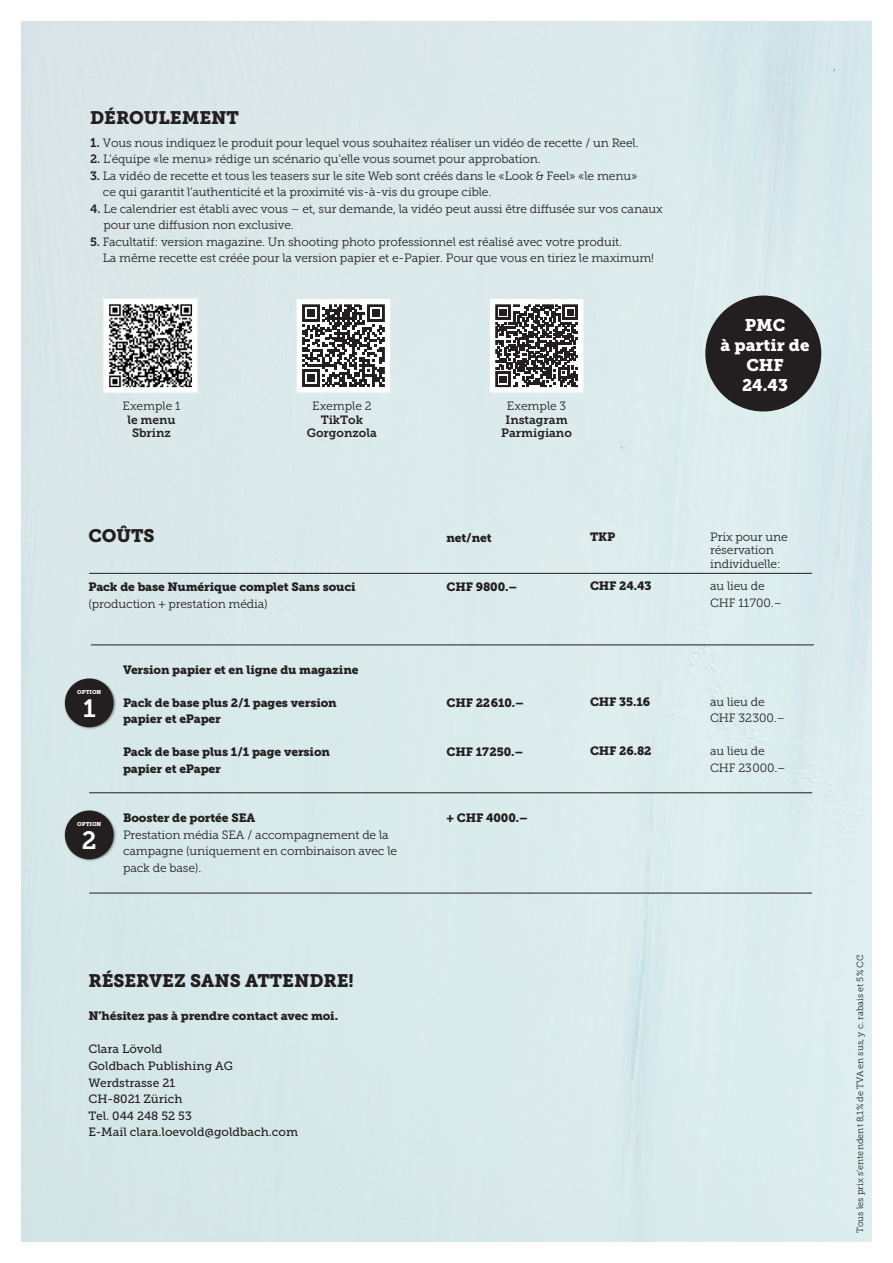
<style>
.page{position:relative;width:893px;height:1263px;background:#fff}
.page>*{position:absolute;margin:0;border:0;box-sizing:border-box;transform-origin:0 0}
.t1{font:24.9px "Museo Slab 700";color:#fff}
.t2{font:18px "Museo Slab 900";letter-spacing:-.005em;color:#231f20}
.t3{font:16.8px/20.1px "Museo Slab 900";color:#fff;text-align:center}
.t4{font:12px/16.5px "Museo Slab 300";letter-spacing:-.01em;color:#231f20}
.t5{font:12px/16.5px "Museo Slab 900";letter-spacing:-.01em;color:#231f20}
.t6{font:12px/16.5px "Museo Slab 500";color:#231f20}
.t7{font:12px/13.5px "Museo Slab 700";color:#231f20;text-align:center}
.t8{font:9px "Museo Slab 300";letter-spacing:.01em;color:#231f20}
.t9{font:5.55px "Museo Slab 900";color:#fff}
.s1{font-family:"Museo Slab 700";font-size:12.75px}
.s2{font-family:"Museo Slab 700"}
</style>
<div class="page">
<div style="left:21px;top:21px;width:851px;height:1221px;background:#dbeaeb"></div>
<svg style="left:101px;top:296px;width:99px;height:99px"></svg>
<hr style="left:91px;top:644px;width:723px;height:1px;background:#231f20">
<hr style="left:89px;top:792px;width:723px;height:1px;background:#231f20">
<hr style="left:89px;top:893px;width:723px;height:1px;background:#231f20">
<hr style="left:89px;top:573px;width:723px;height:1px;background:#231f20">
<div style="left:708px;top:298px;width:111px;height:111px;background:#231f20;border-radius:50%"></div>
<div style="left:705px;top:296px;width:116px;height:115px;border:4px solid #231f20;border-radius:50%"></div>
<div style="left:64px;top:810px;width:52px;height:51px;background:#231f20;opacity:.37"></div>
<div style="left:66px;top:812px;width:46px;height:46px;background:#231f20;border-radius:50%"></div>
<div style="left:65px;top:810px;width:49px;height:49px;border:3px solid #231f20;border-radius:50%"></div>
<div style="left:64px;top:678px;width:52px;height:51px;background:#231f20;opacity:.37"></div>
<div style="left:66px;top:680px;width:46px;height:46px;background:#231f20;border-radius:50%"></div>
<div style="left:65px;top:678px;width:49px;height:49px;border:3px solid #231f20;border-radius:50%"></div>
<svg style="left:294px;top:296px;width:99px;height:99px"></svg>
<svg style="left:487px;top:296px;width:99px;height:99px"></svg>
<h2 class="t2" style="left:90px;top:107px;width:150px">DÉROULEMENT</h2>
<p class="t4" style="left:90px;top:134px;width:550px"><span class="s1">1.</span> Vous nous indiquez le produit pour lequel vous souhaitez réaliser un vidéo de recette / un Reel.</p>
<p class="t4" style="left:90px;top:151px;width:452px"><span class="s2">2.</span> L’équipe «le menu» rédige un scénario qu’elle vous soumet pour approbation.</p>
<p class="t4" style="left:103px;top:167px;width:536px;text-indent:-13px"><span class="s2">3.</span> La vidéo de recette et tous les teasers sur le site Web sont créés dans le «Look &amp; Feel» «le menu» ce qui garantit l’authenticité et la proximité vis-à-vis du groupe cible.</p>
<p class="t4" style="left:103px;top:200px;width:561px;text-indent:-13px"><span class="s2">4.</span> Le calendrier est établi avec vous – et, sur demande, la vidéo peut aussi être diffusée sur vos canaux pour une diffusion non exclusive.</p>
<p class="t4" style="left:103px;top:233px;width:553px;text-indent:-13px"><span class="s2">5.</span> Facultatif: version magazine. Un shooting photo professionnel est réalisé avec votre produit.<br>La même recette est créée pour la version papier et e-Papier. Pour que vous en tiriez le maximum!</p>
<p class="t4" style="left:123px;top:398px;width:59px">Exemple 1</p>
<p class="t7" style="left:127px;top:413px;width:50px">le menu<br>Sbrinz</p>
<h2 class="t2" style="left:88px;top:525px;width:68px">COÛTS</h2>
<p class="t4" style="left:312px;top:398px;width:61px">Exemple 2</p>
<p class="t7" style="left:307px;top:413px;width:72px">TikTok<br>Gorgonzola</p>
<p class="t5" style="left:88px;top:579px;width:269px">Pack de base Numérique complet Sans souci</p>
<p class="t4" style="left:88px;top:596px;width:181px">(production + prestation média)</p>
<p class="t9" style="left:77px;top:689px;width:26px">OPTION</p>
<h1 class="t1" style="left:83px;top:694px;width:14px">1</h1>
<p class="t9" style="left:77px;top:821px;width:26px">OPTION</p>
<h1 class="t1" style="left:82px;top:826px;width:16px">2</h1>
<p class="t5" style="left:123px;top:662px;width:237px">Version papier et en ligne du magazine</p>
<p class="t5" style="left:123px;top:695px;width:215px">Pack de base plus 2/1 pages version papier et ePaper</p>
<p class="t5" style="left:123px;top:744px;width:208px">Pack de base plus 1/1 page version papier et ePaper</p>
<p class="t5" style="left:123px;top:810px;width:134px">Booster de portée SEA</p>
<p class="t4" style="left:123px;top:827px;width:276px">Prestation média SEA / accompagnement de la campagne (uniquement en combinaison avec le pack de base).</p>
<h2 class="t2" style="left:88px;top:971px;width:267px">RÉSERVEZ SANS ATTENDRE!</h2>
<p class="t5" style="left:88px;top:1008px;width:251px">N’hésitez pas à prendre contact avec moi.</p>
<p class="t6" style="left:88px;top:1041px;width:211px">Clara Lövold<br>Goldbach Publishing AG<br>Werdstrasse 21<br>CH-8021 Zürich<br>Tel. 044 248 52 53<br>E-Mail clara.loevold@goldbach.com</p>
<p class="t4" style="left:507px;top:398px;width:61px">Exemple 3</p>
<p class="t7" style="left:501px;top:413px;width:72px">Instagram<br>Parmigiano</p>
<p class="t5" style="left:446px;top:529px;width:47px">net/net</p>
<p class="t5" style="left:446px;top:579px;width:72px">CHF 9800.–</p>
<p class="t5" style="left:590px;top:528px;width:27px">TKP</p>
<p class="t5" style="left:590px;top:578px;width:63px">CHF 24.43</p>
<p class="t5" style="left:446px;top:694px;width:79px">CHF 22 610.–</p>
<p class="t5" style="left:446px;top:744px;width:78px">CHF 17 250.–</p>
<p class="t5" style="left:446px;top:810px;width:83px">+ CHF 4000.–</p>
<p class="t5" style="left:590px;top:693px;width:62px">CHF 35.16</p>
<p class="t5" style="left:590px;top:743px;width:63px">CHF 26.82</p>
<h3 class="t3" style="left:721px;top:315px;width:90px">PMC<br>à partir de<br>CHF<br>24.43</h3>
<p class="t4" style="left:710px;top:530px;width:79px;line-height:13.5px">Prix pour une réservation individuelle:</p>
<p class="t4" style="left:710px;top:578px;width:73px">au lieu de<br>CHF 11 700.–</p>
<p class="t4" style="left:710px;top:694px;width:77px">au lieu de<br>CHF 32 300.–</p>
<p class="t4" style="left:710px;top:743px;width:77px">au lieu de<br>CHF 23 000.–</p>
<p class="t8" style="left:855px;top:1233px;width:280px;rotate:-90deg">Tous les prix s’entendent 8,1% de TVA en sus, y c. rabais et 5% CC</p>
</div>
